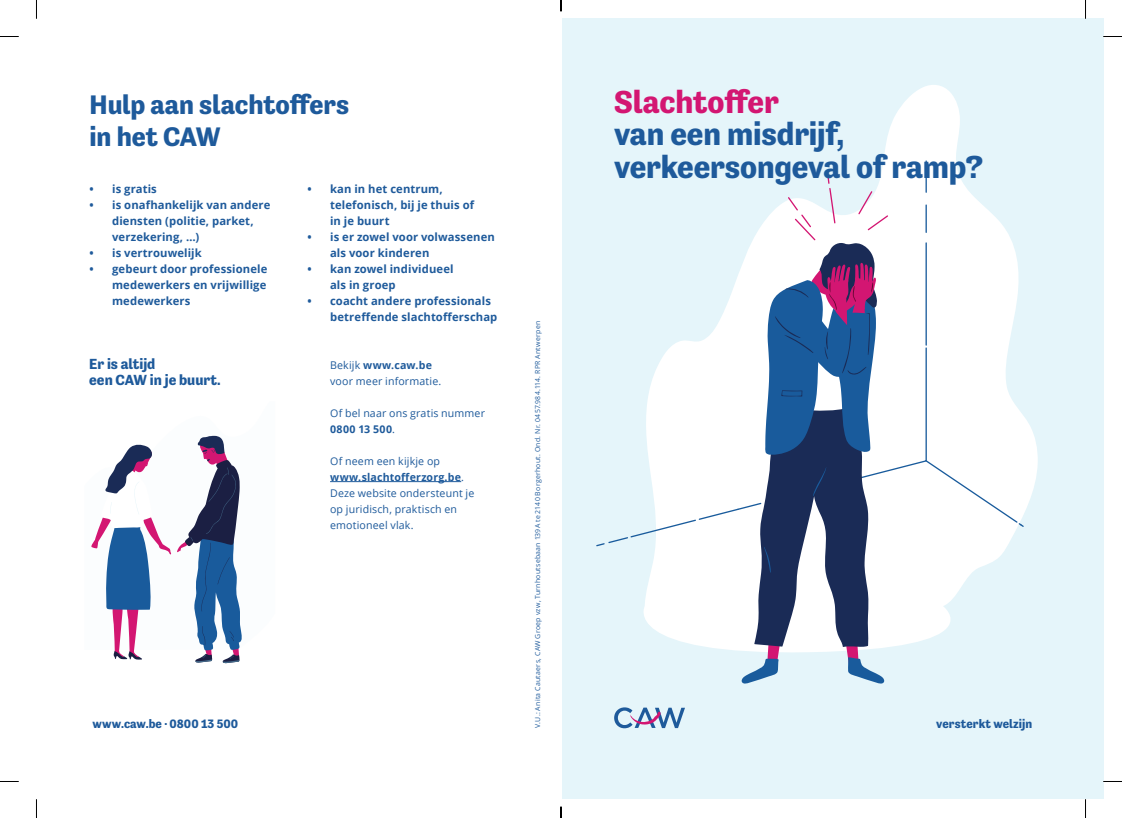
<style>
.page{position:relative;width:1122px;height:818px;background:#fff}
.page>*{position:absolute;margin:0;border:0;box-sizing:border-box;transform-origin:0 0}
.t1{font:700 32.5px/32.5px "Tenso";letter-spacing:-.005em;color:#1e5a9b}
.t2{font:700 32.5px "Tenso";letter-spacing:-.005em;color:#d31672}
.t3{font:700 27.5px/31.9px "Tenso";letter-spacing:-.005em;color:#1e5a9b}
.t4{font:700 15px/16px "Tenso";letter-spacing:-.005em;color:#1e5a9b}
.t5{font:700 12.5px "Tenso";letter-spacing:.005em;color:#1e5a9b}
.t6{font:700 11.25px/16px "Open Sans";letter-spacing:.01em;color:#1e5a9b}
.t7{font:10.62px/16px "Open Sans";letter-spacing:.015em;color:#1e5a9b}
.t8{font:6.88px "Open Sans";letter-spacing:.035em;color:#1e5a9b}
.s1{font-weight:700}
</style>
<div class="page">
<div style="left:562px;top:19px;width:541px;height:779px;background:#e5f5fa"></div>
<hr style="left:330px;top:481px;width:131px;height:1px;background:#1e5a9b">
<svg style="left:177px;top:435px;width:65px;height:227px"></svg>
<svg style="left:91px;top:444px;width:80px;height:215px"></svg>
<svg style="left:881px;top:85px;width:157px;height:425px"></svg>
<hr style="left:925px;top:168px;width:2px;height:24px;background:#195b9c">
<svg style="left:596px;top:175px;width:429px;height:509px"></svg>
<svg style="left:614px;top:707px;width:71px;height:20px"></svg>
<svg style="left:0;top:36px;width:19px;height:1px"></svg>
<svg style="left:1103px;top:36px;width:19px;height:1px"></svg>
<svg style="left:36px;top:0;width:1px;height:19px"></svg>
<svg style="left:36px;top:799px;width:1px;height:18px"></svg>
<svg style="left:1085px;top:0;width:1px;height:19px"></svg>
<svg style="left:1085px;top:798px;width:1px;height:19px"></svg>
<svg style="left:560px;top:0;width:2px;height:11px"></svg>
<svg style="left:560px;top:806px;width:2px;height:11px"></svg>
<h2 class="t3" style="left:90px;top:88px;width:261px">Hulp aan slachtoffers in het CAW</h2>
<h1 class="t2" style="left:614px;top:83px;width:166px">Slachtoffer</h1>
<h1 class="t1" style="left:614px;top:118px;width:370px">van een misdrijf, verkeersongeval of ramp?</h1>
<p class="t6" style="left:330px;top:181px;width:145px;text-indent:-22px">• kan in het centrum, telefonisch, bij je thuis of in je buurt</p>
<p class="t6" style="left:330px;top:229px;width:166px;text-indent:-22px">• is er zowel voor volwassenen als voor kinderen</p>
<p class="t6" style="left:330px;top:261px;width:125px;text-indent:-22px">• kan zowel individueel als in groep</p>
<p class="t6" style="left:330px;top:292px;width:169px;text-indent:-22px">• coacht andere professionals betreffende slachtofferschap</p>
<p class="t6" style="left:90px;top:181px;width:69px">• is gratis</p>
<p class="t6" style="left:112px;top:197px;width:160px;text-indent:-22px">• is onafhankelijk van andere diensten (politie, parket, verzekering, …)</p>
<p class="t6" style="left:90px;top:245px;width:114px">• is vertrouwelijk</p>
<p class="t6" style="left:112px;top:261px;width:157px;text-align:justify;text-indent:-22px">• gebeurt door professionele medewerkers en vrijwillige medewerkers</p>
<p class="t8" style="left:533px;top:727px;width:408px;rotate:-90deg">V.U.: Anita Cautaers, CAW Groep vzw, Turnhoutsebaan 139A te 2140 Borgerhout. Ond. Nr. 0457.984.114. RPR Antwerpen</p>
<h3 class="t4" style="left:89px;top:356px;width:133px">Er is altijd<br>een CAW in je buurt.</h3>
<p class="t7" style="left:330px;top:357px;width:113px">Bekijk <span class="s1">www.caw.be </span>voor meer informatie.</p>
<p class="t7" style="left:330px;top:404px;width:156px">Of bel naar ons gratis nummer<br><span class="s1">0800 13 500</span>.</p>
<p class="t7" style="left:330px;top:452px;width:146px">Of neem een kijkje op <span class="s1">www.slachtofferzorg.be</span>.<br>Deze website ondersteunt je op juridisch, praktisch en emotioneel vlak.</p>
<p class="t5" style="left:936px;top:716px;width:98px">versterkt welzijn</p>
<p class="t5" style="left:92px;top:716px;width:147px">www.caw.be · 0800 13 500</p>
</div>
